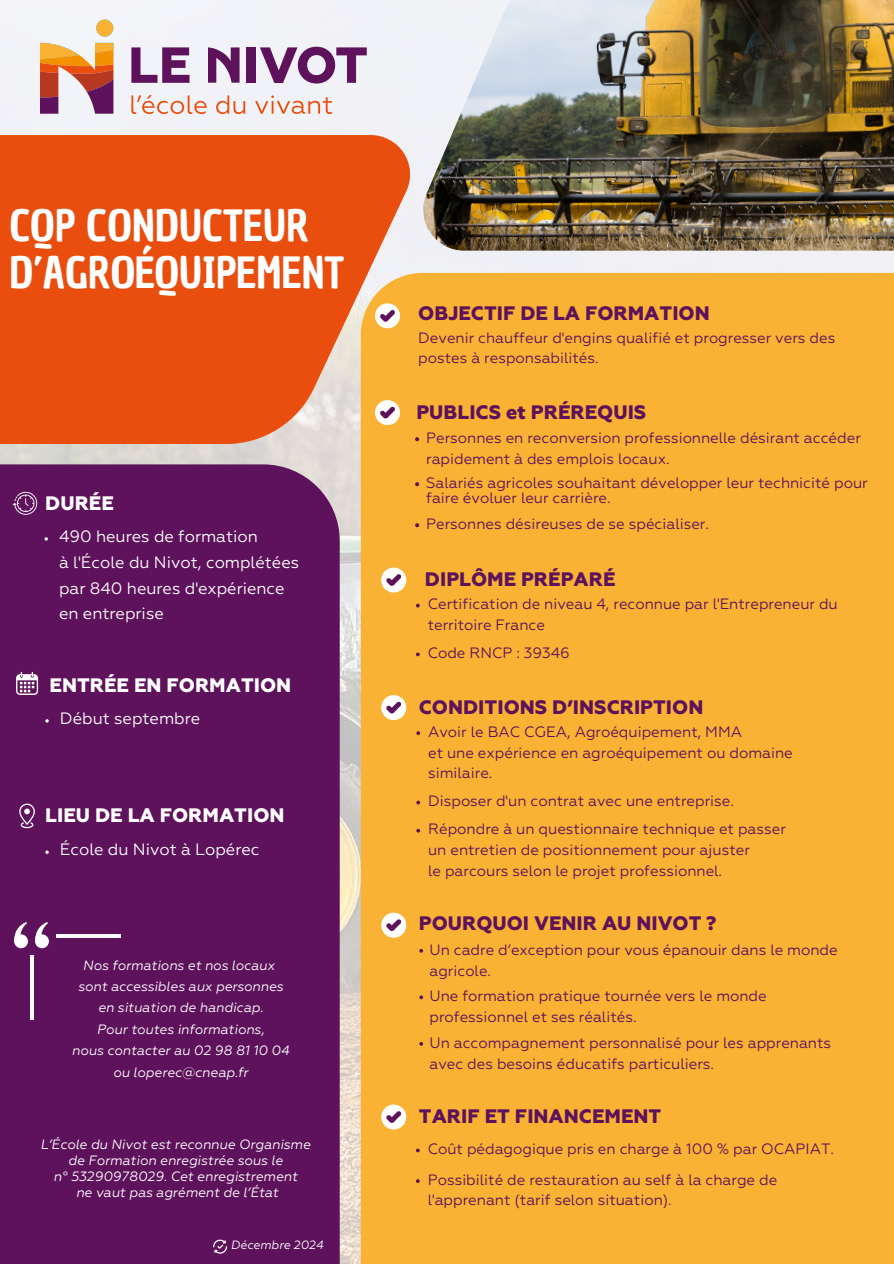
<style>
.page{position:relative;width:894px;height:1264px;background:#fff}
.page>*{position:absolute;margin:0;border:0;box-sizing:border-box;transform-origin:0 0}
.t1{font:42px/47.2px "Chau Philomene One";color:#fff}
.t2{font:800 19.5px "Geometria";color:#5d125b}
.t3{font:800 19.5px "Geometria";color:#fff}
.t4{font:16.5px/25.8px "Geometria";color:#fff}
.t5{font:15px/20.5px "Geometria";color:#5d125b}
.t6{font:italic 13.5px/21.3px "Geometria";color:#fff;text-align:center}
.t7{font:italic 12px "Geometria";color:#fff}
</style>
<div class="page">
<img style="left:0;top:0;width:893px;height:1263px">
<img style="left:422px;top:0;width:471px;height:251px">
<div style="left:0;top:135px;width:410px;height:309px;background:#e94e0f"></div>
<div style="left:361px;top:273px;width:532px;height:990px;background:#f9b234"></div>
<div style="left:0;top:464px;width:339px;height:799px;background:#5d125b"></div>
<svg style="left:375px;top:303px;width:25px;height:25px"></svg>
<svg style="left:40px;top:43px;width:73px;height:71px"></svg>
<div style="left:96px;top:20px;width:17px;height:17px;background:#f9b234;border-radius:50%"></div>
<svg style="left:131px;top:47px;width:58px;height:36px"></svg>
<svg style="left:131px;top:95px;width:75px;height:19px"></svg>
<svg style="left:207px;top:47px;width:32px;height:36px"></svg>
<svg style="left:216px;top:95px;width:29px;height:19px"></svg>
<svg style="left:255px;top:95px;width:77px;height:19px"></svg>
<div style="left:246px;top:47px;width:10px;height:36px;background:#5d125b"></div>
<svg style="left:260px;top:47px;width:106px;height:37px"></svg>
<svg style="left:13px;top:492px;width:24px;height:22px"></svg>
<svg style="left:16px;top:672px;width:22px;height:23px"></svg>
<svg style="left:19px;top:803px;width:16px;height:25px"></svg>
<div style="left:35px;top:934px;width:14px;height:14px;background:#fff;border-radius:50%"></div>
<svg style="left:35px;top:922px;width:13px;height:24px"></svg>
<div style="left:14px;top:934px;width:14px;height:14px;background:#fff;border-radius:50%"></div>
<svg style="left:14px;top:922px;width:13px;height:24px"></svg>
<hr style="left:30px;top:955px;width:3px;height:64px;background:#fff">
<svg style="left:56px;top:934px;width:65px;height:3px"></svg>
<svg style="left:375px;top:400px;width:25px;height:25px"></svg>
<svg style="left:381px;top:567px;width:25px;height:25px"></svg>
<svg style="left:381px;top:912px;width:25px;height:25px"></svg>
<svg style="left:381px;top:1104px;width:25px;height:25px"></svg>
<svg style="left:213px;top:1239px;width:13px;height:14px"></svg>
<svg style="left:45px;top:850px;width:4px;height:4px"></svg>
<svg style="left:415px;top:437px;width:4px;height:4px"></svg>
<svg style="left:415px;top:482px;width:4px;height:4px"></svg>
<svg style="left:415px;top:523px;width:4px;height:4px"></svg>
<svg style="left:381px;top:695px;width:25px;height:24px"></svg>
<svg style="left:416px;top:731px;width:4px;height:4px"></svg>
<svg style="left:416px;top:800px;width:4px;height:4px"></svg>
<svg style="left:416px;top:828px;width:4px;height:4px"></svg>
<svg style="left:45px;top:719px;width:4px;height:3px"></svg>
<svg style="left:419px;top:949px;width:4px;height:3px"></svg>
<svg style="left:419px;top:995px;width:4px;height:4px"></svg>
<svg style="left:419px;top:1042px;width:4px;height:3px"></svg>
<h1 class="t1" style="left:9px;top:202px;width:336px">CQP CONDUCTEUR<br>D’AGROÉQUIPEMENT</h1>
<p class="t3" style="left:45px;top:494px;width:70px">DURÉE</p>
<h2 class="t4" style="left:59px;top:524px;width:241px">490 heures de formation<br>à l'École du Nivot, complétées par 840 heures d'expérience en entreprise</h2>
<h4 class="t3" style="left:50px;top:676px;width:243px">ENTRÉE EN FORMATION</h4>
<p class="t4" style="left:60px;top:706px;width:142px">Début septembre</p>
<p class="t3" style="left:45px;top:806px;width:241px">LIEU DE LA FORMATION</p>
<h3 class="t4" style="left:60px;top:837px;width:201px">École du Nivot à Lopérec</h3>
<p class="t6" style="left:72px;top:955px;width:219px">Nos formations et nos locaux sont accessibles aux personnes en situation de handicap.<br>Pour toutes informations,<br>nous contacter au 02 98 81 10 04 ou loperec@cneap.fr</p>
<p class="t6" style="left:40px;top:1137px;width:272px;line-height:15.8px">L’École du Nivot est reconnue Organisme de Formation enregistrée sous le<br>n° 53290978029. Cet enregistrement</p>
<p class="t6" style="left:76px;top:1182px;width:204px">ne vaut pas agrément de l’État</p>
<p class="t7" style="left:231px;top:1239px;width:94px">Décembre 2024</p>
<p class="t2" style="left:418px;top:305px;width:293px">OBJECTIF DE LA FORMATION</p>
<p class="t5" style="left:418px;top:329px;width:418px">Devenir chauffeur d'engins qualifié et progresser vers des postes à responsabilités.</p>
<p class="t2" style="left:416px;top:403px;width:231px">PUBLICS et PRÉREQUIS</p>
<h2 class="t5" style="left:426px;top:428px;width:436px;line-height:21px">Personnes en reconversion professionnelle désirant accéder rapidement à des emplois locaux.</h2>
<p class="t5" style="left:426px;top:476px;width:443px;line-height:15px">Salariés agricoles souhaitant développer leur technicité pour faire évoluer leur carrière.</p>
<p class="t5" style="left:426px;top:514px;width:284px">Personnes désireuses de se spécialiser.</p>
<p class="t2" style="left:425px;top:571px;width:192px">DIPLÔME PRÉPARÉ</p>
<h2 class="t5" style="left:427px;top:595px;width:411px">Certification de niveau 4, reconnue par l'Entrepreneur du territoire France</h2>
<p class="t5" style="left:427px;top:643px;width:143px">Code RNCP : 39346</p>
<h2 class="t2" style="left:419px;top:698px;width:286px">CONDITIONS D’INSCRIPTION</h2>
<p class="t5" style="left:428px;top:722px;width:366px">Avoir le BAC CGEA, Agroéquipement, MMA<br>et une expérience en agroéquipement ou domaine similaire.</p>
<p class="t5" style="left:428px;top:792px;width:307px">Disposer d'un contrat avec une entreprise.</p>
<p class="t5" style="left:428px;top:820px;width:359px">Répondre à un questionnaire technique et passer un entretien de positionnement pour ajuster<br>le parcours selon le projet professionnel.</p>
<h2 class="t2" style="left:419px;top:914px;width:299px">POURQUOI VENIR AU NIVOT ?</h2>
<p class="t5" style="left:429px;top:939px;width:409px;line-height:21px">Un cadre d’exception pour vous épanouir dans le monde agricole.</p>
<h2 class="t5" style="left:429px;top:986px;width:339px;line-height:21px">Une formation pratique tournée vers le monde professionnel et ses réalités.</h2>
<p class="t5" style="left:429px;top:1032px;width:403px;line-height:21px">Un accompagnement personnalisé pour les apprenants avec des besoins éducatifs particuliers.</p>
<p class="t2" style="left:419px;top:1108px;width:244px">TARIF ET FINANCEMENT</p>
<p class="t5" style="left:427px;top:1139px;width:408px">Coût pédagogique pris en charge à 100 % par OCAPIAT.</p>
<p class="t5" style="left:427px;top:1170px;width:351px">Possibilité de restauration au self à la charge de l'apprenant (tarif selon situation).</p>
</div>
